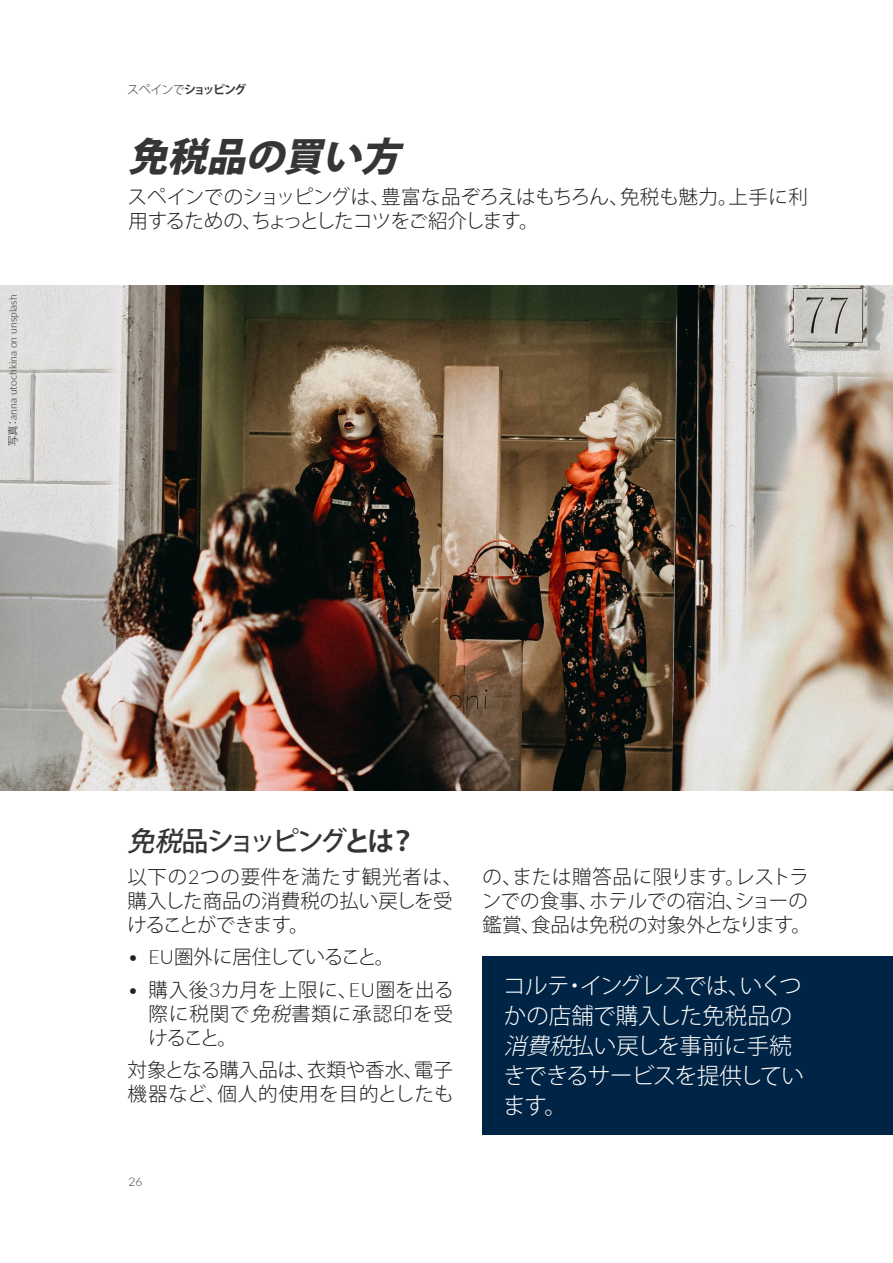
<style>
.page{position:relative;width:893px;height:1263px;background:#fff}
.page>*{position:absolute;margin:0;border:0;box-sizing:border-box;transform-origin:0 0}
.t1{font:italic 800 39px "Koz Go Pro";color:#353534}
.t2{font:500 27px "Koz Go Pro";letter-spacing:-.14em;color:#353534}
.Destacado{font:300 22.5px/30px "Koz Go Pro";letter-spacing:-.02em;color:#fff}
.Body{font:300 19.5px/24px "Koz Go Pro";letter-spacing:-.005em;color:#231f20}
.Body-2{font:300 19.5px/24px "Koz Go Pro";letter-spacing:-.035em;color:#231f20}
.Body-3{font:300 19.5px "Koz Go Pro";letter-spacing:-.05em;color:#231f20}
.t3{font:700 12px "Koz Go Pro";letter-spacing:-.14em;color:#353534}
.t4{font:300 12px "Lato";color:#353534}
.PIE_ARRIBA{font:300 10.5px "Lato";color:#231f20}
.s1{font-family:"Koz Go Pro"}
.s2{font-weight:300}
.s3{font-style:italic}
.s4{font-weight:700}
.s5{font-family:"Lato"}
</style>
<div class="page">
<img style="left:0;top:286px;width:893px;height:504px">
<div style="left:483px;top:956px;width:410px;height:179px;background:#002445"></div>
<p class="PIE_ARRIBA" style="left:6px;top:446px;width:153px;rotate:-90deg"><span class="s1">写真：</span>anna utochkina on unsplash</p>
<p class="t3" style="left:127px;top:82px;width:121px"><span class="s2">スペインで</span>ショッピング</p>
<h1 class="t1" style="left:128px;top:132px;width:285px">免税品の買い方</h1>
<p class="Body-2" style="left:128px;top:185px;width:682px">スペインでのショッピングは、豊富な品ぞろえはもちろん、免税も魅力。上手に利用するための、ちょっとしたコツをご紹介します。</p>
<h2 class="t2" style="left:128px;top:824px;width:290px"><span class="s3">免税</span>品ショッピング<span class="s4">とは？</span></h2>
<p class="Body" style="left:127px;top:865px;width:336px">以下の<span class="s5">2</span>つの要件を満たす観光者は、購入した商品の消費税の払い戻しを受けることができます。</p>
<p class="Body-3" style="left:128px;top:944px;width:268px"><span class="s5">• EU</span>圏外に居住していること。</p>
<p class="Body" style="left:149px;top:978px;width:307px;text-align:justify;text-indent:-21px"><span class="s5">•</span> 購入後<span class="s5">3</span>カ月を上限に、<span class="s5">EU</span>圏を出る際に税関で<span class="s3">免税</span>書類に承認印を受けること。</p>
<p class="Body" style="left:128px;top:1058px;width:328px">対象となる購入品は、衣類や香水、電子機器など、個人的使用を目的としたも</p>
<p class="t4" style="left:128px;top:1173px;width:15px">26</p>
<p class="Body" style="left:482px;top:865px;width:331px">の、または贈答品に限ります。レストランでの食事、ホテルでの宿泊、ショーの鑑賞、食品は免税の対象外となります。</p>
<p class="Destacado" style="left:503px;top:971px;width:302px">コルテ・イングレスでは、いくつかの店舗で購入した免税品の<span class="s3">消費税</span>払い戻しを事前に手続きできるサービスを提供しています。</p>
</div>
